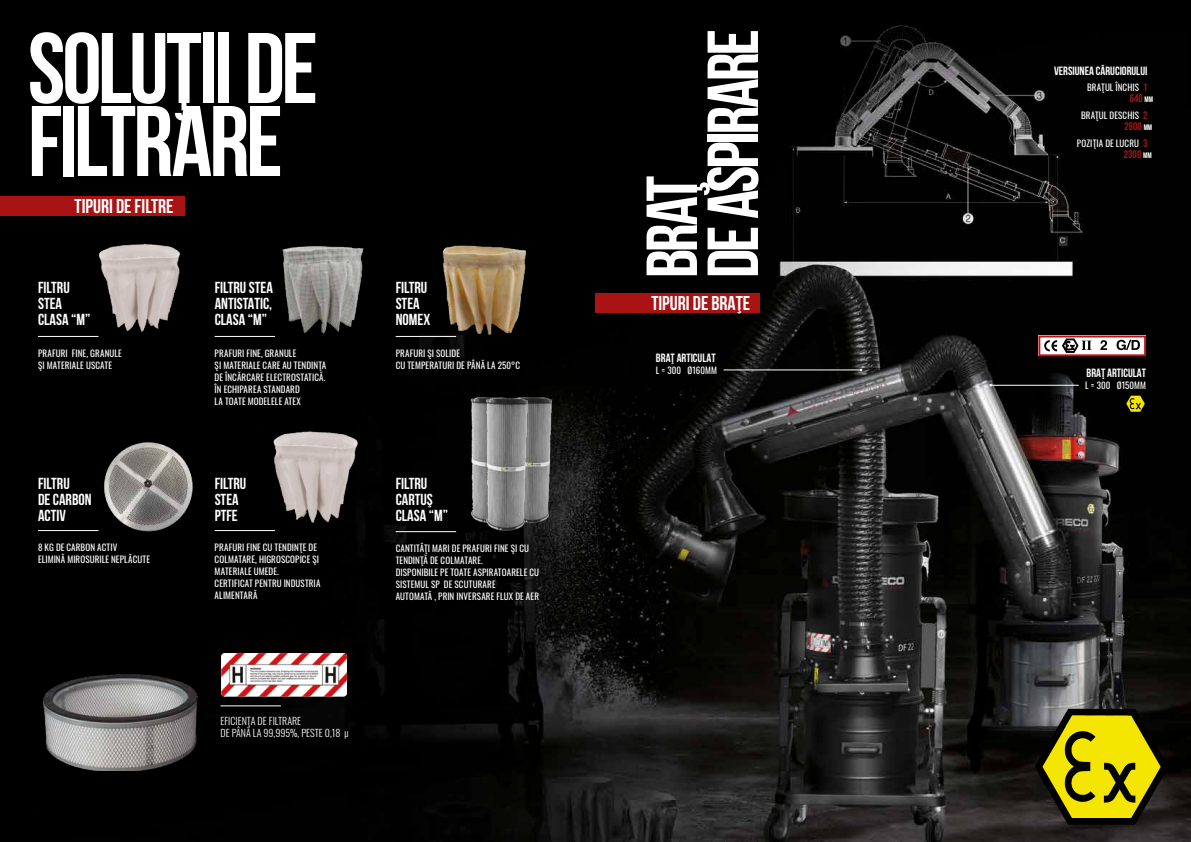
<style>
.page{position:relative;width:1191px;height:842px;background:#fff}
.page>*{position:absolute;margin:0;border:0;box-sizing:border-box;transform-origin:0 0}
.t1{font:700 100px/73px "Bebas Neue";letter-spacing:-.03em;color:#fff}
.t2{font:700 72px/61px "Bebas Neue";letter-spacing:-.045em;color:#fff}
.t3{font:700 20px "Bebas Neue";color:#fff}
.t4{font:700 16px/16px "Bebas Neue";color:#fff}
.t5{font:700 12px "Bebas Neue";color:#fff}
.t6{font:700 11px "Bebas Neue";color:#a11915}
.t7{font:300 10px/12px "Oswald";color:#fff}
.t8{font:9px/12px "Oswald";letter-spacing:.015em;color:#fff}
.s1{font-family:"Bebas Neue";font-weight:700;font-size:11px;color:#a11915}
.s2{font-size:8px;color:#fff}
</style>
<div class="page">
<img style="left:0;top:0;width:1191px;height:842px">
<svg style="left:1034px;top:709px;width:134px;height:116px;background:#827b0a"></svg>
<svg style="left:1125px;top:395px;width:21px;height:18px"></svg>
<svg style="left:1038px;top:335px;width:108px;height:21px"></svg>
<img style="left:98px;top:436px;width:97px;height:111px">
<div style="left:426px;top:386px;width:41px;height:139px;background:#010101"></div>
<img style="left:467px;top:386px;width:124px;height:139px">
<img style="left:271px;top:229px;width:109px;height:104px">
<img style="left:478px;top:386px;width:51px;height:147px">
<div style="left:0;top:196px;width:184px;height:20px;background:#a91314"></div>
<div style="left:595px;top:293px;width:165px;height:20px;background:#a91314"></div>
<img style="left:38px;top:665px;width:176px;height:105px">
<hr style="left:38px;top:336px;width:60px;height:1px;background:#fff">
<hr style="left:38px;top:530px;width:60px;height:1px;background:#fff">
<hr style="left:220px;top:705px;width:61px;height:1px;background:#fff">
<hr style="left:215px;top:530px;width:60px;height:1px;background:#fff">
<hr style="left:215px;top:336px;width:60px;height:1px;background:#fff">
<hr style="left:396px;top:336px;width:60px;height:1px;background:#fff">
<hr style="left:723px;top:369px;width:138px;height:1px;background:#fff">
<hr style="left:990px;top:385px;width:88px;height:1px;background:#fff">
<hr style="left:396px;top:531px;width:60px;height:1px;background:#fff">
<img style="left:221px;top:653px;width:126px;height:43px">
<h1 class="t1" style="left:28px;top:31px;width:292px">SOLUŢII DE<br>FILTRARE</h1>
<h2 class="t2" style="left:640px;top:278px;width:250px;rotate:-90deg">BRAŢ<br>DE ASPIRARE</h2>
<h3 class="t3" style="left:75px;top:195px;width:101px">TIPURI DE FILTRE</h3>
<h3 class="t4" style="left:38px;top:279px;width:54px">FILTRU<br>STEA<br>CLASA “M”</h3>
<h3 class="t4" style="left:215px;top:279px;width:60px;text-align:justify">FILTRU STEA ANTISTATIC, CLASA “M”</h3>
<h3 class="t4" style="left:396px;top:279px;width:36px">FILTRU<br>STEA<br>NOMEX</h3>
<h3 class="t3" style="left:651px;top:292px;width:100px">TIPURI DE BRAŢE</h3>
<h3 class="t5" style="left:1054px;top:64px;width:95px">VERSIUNEA CĂRUCIORULUI</h3>
<p class="t8" style="left:1087px;top:80px;width:62px">BRAŢUL ÎNCHIS <span class="s1">1</span></p>
<p class="t8" style="left:1081px;top:108px;width:68px">BRAŢUL DESCHIS <span class="s1">2</span></p>
<p class="t8" style="left:1077px;top:136px;width:72px">POZIŢIA DE LUCRU <span class="s1">3</span></p>
<p class="t6" style="left:1129px;top:92px;width:25px">640 <span class="s2">MM</span></p>
<p class="t6" style="left:1124px;top:121px;width:29px">2600 <span class="s2">MM</span></p>
<p class="t6" style="left:1124px;top:148px;width:29px">2300 <span class="s2">MM</span></p>
<p class="t8" style="left:38px;top:346px;width:85px">PRAFURI FINE, GRANULE<br>ŞI MATERIALE USCATE</p>
<p class="t8" style="left:215px;top:346px;width:113px">PRAFURI FINE, GRANULE<br>ŞI MATERIALE CARE AU TENDINŢA<br>DE ÎNCĂRCARE ELECTROSTATICĂ.<br>ÎN ECHIPAREA STANDARD<br>LA TOATE MODELELE ATEX</p>
<h3 class="t4" style="left:38px;top:475px;width:55px">FILTRU<br>DE CARBON<br>ACTIV</h3>
<p class="t8" style="left:38px;top:540px;width:114px">8 KG DE CARBON ACTIV<br>ELIMINĂ MIROSURILE NEPLĂCUTE</p>
<h3 class="t4" style="left:215px;top:475px;width:33px">FILTRU<br>STEA<br>PTFE</h3>
<p class="t8" style="left:215px;top:540px;width:107px">PRAFURI FINE CU TENDINŢE DE<br>COLMATARE, HIGROSCOPICE ŞI<br>MATERIALE UMEDE.<br>CERTIFICAT PENTRU INDUSTRIA<br>ALIMENTARĂ</p>
<p class="t7" style="left:220px;top:714px;width:130px">EFICIENŢA DE FILTRARE<br>DE PÂNĂ LA 99,995%, PESTE 0,18 µ</p>
<p class="t8" style="left:396px;top:346px;width:126px">PRAFURI ŞI SOLIDE<br>CU TEMPERATURI DE PÂNĂ LA 250°C</p>
<h3 class="t4" style="left:396px;top:475px;width:54px">FILTRU<br>CARTUŞ<br>CLASA “M”</h3>
<p class="t8" style="left:396px;top:541px;width:145px">CANTITĂŢI MARI DE PRAFURI FINE ŞI CU<br>TENDINŢĂ DE COLMATARE.<br>DISPONIBILE PE TOATE ASPIRATOARELE CU<br>SISTEMUL SP DE SCUTURARE<br>AUTOMATĂ , PRIN INVERSARE FLUX DE AER</p>
<h3 class="t5" style="left:656px;top:351px;width:61px">BRAŢ ARTICULAT</h3>
<p class="t8" style="left:656px;top:363px;width:62px">L = 300 Ø160MM</p>
<h3 class="t5" style="left:1086px;top:366px;width:61px">BRAŢ ARTICULAT</h3>
<p class="t8" style="left:1085px;top:378px;width:62px">L = 300 Ø150MM</p>
</div>
